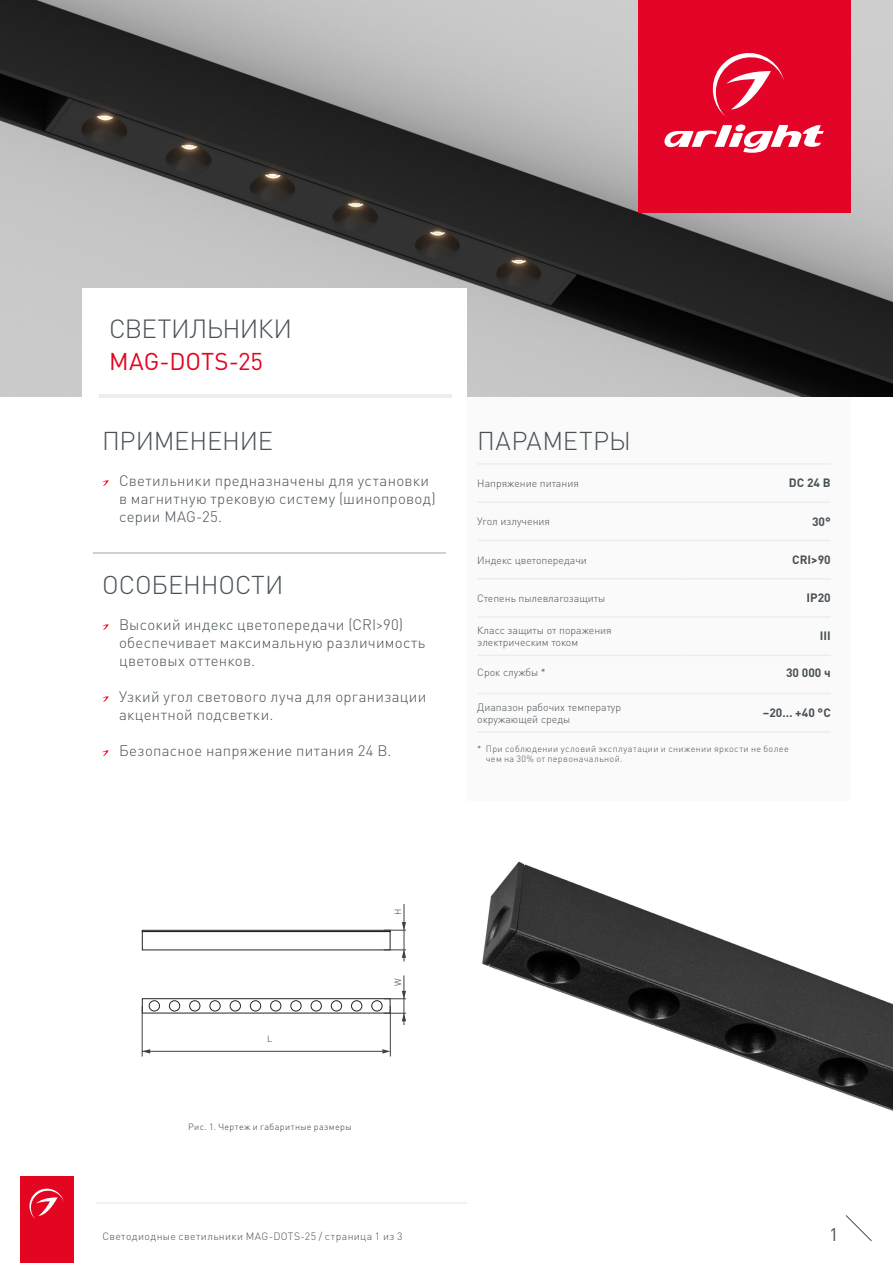
<style>
.page{position:relative;width:893px;height:1263px;background:#fff}
.page>*{position:absolute;margin:0;border:0;box-sizing:border-box;transform-origin:0 0}
.t1{font:300 25.95px "DIN Pro";letter-spacing:-.025em;color:#485156}
.t2{font:300 25.5px "DIN Pro";letter-spacing:-.005em;color:#485156}
.t3{font:300 25.5px "DIN Pro";letter-spacing:.015em;color:#485156}
.t4{font:24px "DIN Pro";color:#e40521}
.t5{font:18px "DIN Pro";color:#485156}
.t6{font:300 15px/18px "DIN Pro";letter-spacing:.02em;color:#485156}
.t7{font:700 12px "DIN Pro";color:#485156}
.t8{font:300 10.5px/12px "DIN Pro";color:#485156}
.t9{font:300 10.5px "DIN Pro";letter-spacing:.04em;color:#485156}
.t10{font:300 9px/10.5px "DIN Pro";letter-spacing:.04em;color:#485156}
.t11{font:300 9px "DIN Pro";letter-spacing:.04em;color:#3c3c3b}
</style>
<div class="page">
<svg style="left:845px;top:1215px;width:27px;height:26px"></svg>
<hr style="left:96px;top:1203px;width:371px;height:1px;background:#e3e3e3">
<img style="left:0;top:0;width:893px;height:396px">
<div style="left:467px;top:397px;width:383px;height:404px;background:#fbfafa"></div>
<hr style="left:477px;top:463px;width:207px;height:2px;background:#ededed">
<hr style="left:684px;top:463px;width:147px;height:2px;background:#ededed">
<hr style="left:477px;top:501px;width:207px;height:2px;background:#ededed">
<hr style="left:684px;top:501px;width:147px;height:2px;background:#ededed">
<hr style="left:477px;top:540px;width:207px;height:1px;background:#ededed">
<hr style="left:684px;top:540px;width:147px;height:1px;background:#ededed">
<hr style="left:477px;top:578px;width:207px;height:1px;background:#ededed">
<hr style="left:684px;top:578px;width:147px;height:1px;background:#ededed">
<hr style="left:477px;top:616px;width:207px;height:2px;background:#ededed">
<hr style="left:684px;top:616px;width:147px;height:2px;background:#ededed">
<hr style="left:477px;top:654px;width:207px;height:2px;background:#ededed">
<hr style="left:684px;top:654px;width:147px;height:2px;background:#ededed">
<hr style="left:477px;top:693px;width:207px;height:1px;background:#ededed">
<hr style="left:684px;top:693px;width:147px;height:1px;background:#ededed">
<hr style="left:477px;top:731px;width:207px;height:2px;background:#ededed">
<hr style="left:684px;top:731px;width:147px;height:2px;background:#ededed">
<div style="left:82px;top:288px;width:384px;height:117px;background:#fff"></div>
<hr style="left:99px;top:394px;width:352px;height:3px;background:#ededed">
<svg style="left:102px;top:480px;width:7px;height:6px"></svg>
<svg style="left:102px;top:624px;width:7px;height:6px"></svg>
<svg style="left:102px;top:696px;width:7px;height:6px"></svg>
<svg style="left:102px;top:750px;width:7px;height:6px"></svg>
<hr style="left:94px;top:552px;width:352px;height:1px;background:#d0d0d0">
<img style="left:482px;top:861px;width:411px;height:250px">
<hr style="left:404px;top:975px;width:1px;height:50px;background:#404040">
<hr style="left:404px;top:904px;width:1px;height:57px;background:#404040">
<svg style="left:141px;top:922px;width:265px;height:99px"></svg>
<hr style="left:142px;top:1051px;width:240px;height:1px;background:#404040">
<hr style="left:390px;top:1006px;width:1px;height:50px;background:#404040">
<hr style="left:142px;top:1006px;width:1px;height:50px;background:#404040">
<svg style="left:142px;top:1047px;width:8px;height:8px"></svg>
<svg style="left:382px;top:1047px;width:8px;height:8px"></svg>
<div style="left:638px;top:0;width:212px;height:213px;background:#e40428"></div>
<svg style="left:664px;top:124px;width:160px;height:29px"></svg>
<svg style="left:712px;top:53px;width:72px;height:63px"></svg>
<div style="left:20px;top:1177px;width:53px;height:86px;background:#e40521"></div>
<svg style="left:29px;top:1188px;width:35px;height:31px"></svg>
<h1 class="t1" style="left:109px;top:311px;width:185px">СВЕТИЛЬНИКИ</h1>
<h3 class="t4" style="left:109px;top:345px;width:156px">MAG-DOTS-25</h3>
<h2 class="t2" style="left:102px;top:423px;width:172px">ПРИМЕНЕНИЕ</h2>
<p class="t6" style="left:119px;top:471px;width:318px">Светильники предназначены для установки в магнитную трековую систему (шинопровод) серии MAG-25.</p>
<h2 class="t2" style="left:102px;top:567px;width:183px">ОСОБЕННОСТИ</h2>
<p class="t6" style="left:119px;top:615px;width:308px">Высокий индекс цветопередачи (CRI&gt;90) обеспечивает максимальную различимость цветовых оттенков.</p>
<p class="t6" style="left:119px;top:687px;width:309px">Узкий угол светового луча для организации акцентной подсветки.</p>
<p class="t6" style="left:119px;top:741px;width:274px">Безопасное напряжение питания 24 В.</p>
<h2 class="t3" style="left:477px;top:423px;width:155px">ПАРАМЕТРЫ</h2>
<p class="t8" style="left:477px;top:477px;width:103px">Напряжение питания</p>
<p class="t7" style="left:789px;top:475px;width:43px">DC 24 В</p>
<p class="t8" style="left:477px;top:515px;width:74px">Угол излучения</p>
<p class="t7" style="left:812px;top:513px;width:20px">30°</p>
<p class="t8" style="left:477px;top:553px;width:111px">Индекс цветопередачи</p>
<p class="t7" style="left:792px;top:551px;width:40px">CRI&gt;90</p>
<p class="t8" style="left:477px;top:592px;width:130px">Степень пылевлагозащиты</p>
<p class="t7" style="left:807px;top:590px;width:26px">IP20</p>
<p class="t8" style="left:477px;top:624px;width:136px">Класс защиты от поражения электрическим током</p>
<p class="t7" style="left:820px;top:628px;width:12px">III</p>
<p class="t8" style="left:477px;top:666px;width:70px">Срок службы *</p>
<p class="t7" style="left:786px;top:664px;width:46px">30 000 ч</p>
<p class="t8" style="left:477px;top:700px;width:145px">Диапазон рабочих температур окружающей среды</p>
<p class="t7" style="left:763px;top:704px;width:69px">–20… +40 °С</p>
<p class="t10" style="left:486px;top:743px;width:304px;text-indent:-9px">* При соблюдении условий эксплуатации и снижении яркости не более чем на 30% от первоначальной.</p>
<p class="t11" style="left:267px;top:1032px;width:7px">L</p>
<p class="t11" style="left:188px;top:1120px;width:165px">Рис. 1. Чертеж и габаритные размеры</p>
<p class="t11" style="left:392px;top:915px;width:8px;rotate:-90deg">H</p>
<p class="t11" style="left:392px;top:986px;width:9px;rotate:-90deg">W</p>
<p class="t9" style="left:102px;top:1229px;width:302px">Светодиодные светильники MAG-DOTS-25 / страница 1 из 3</p>
<p class="t5" style="left:829px;top:1222px;width:11px">1</p>
</div>
